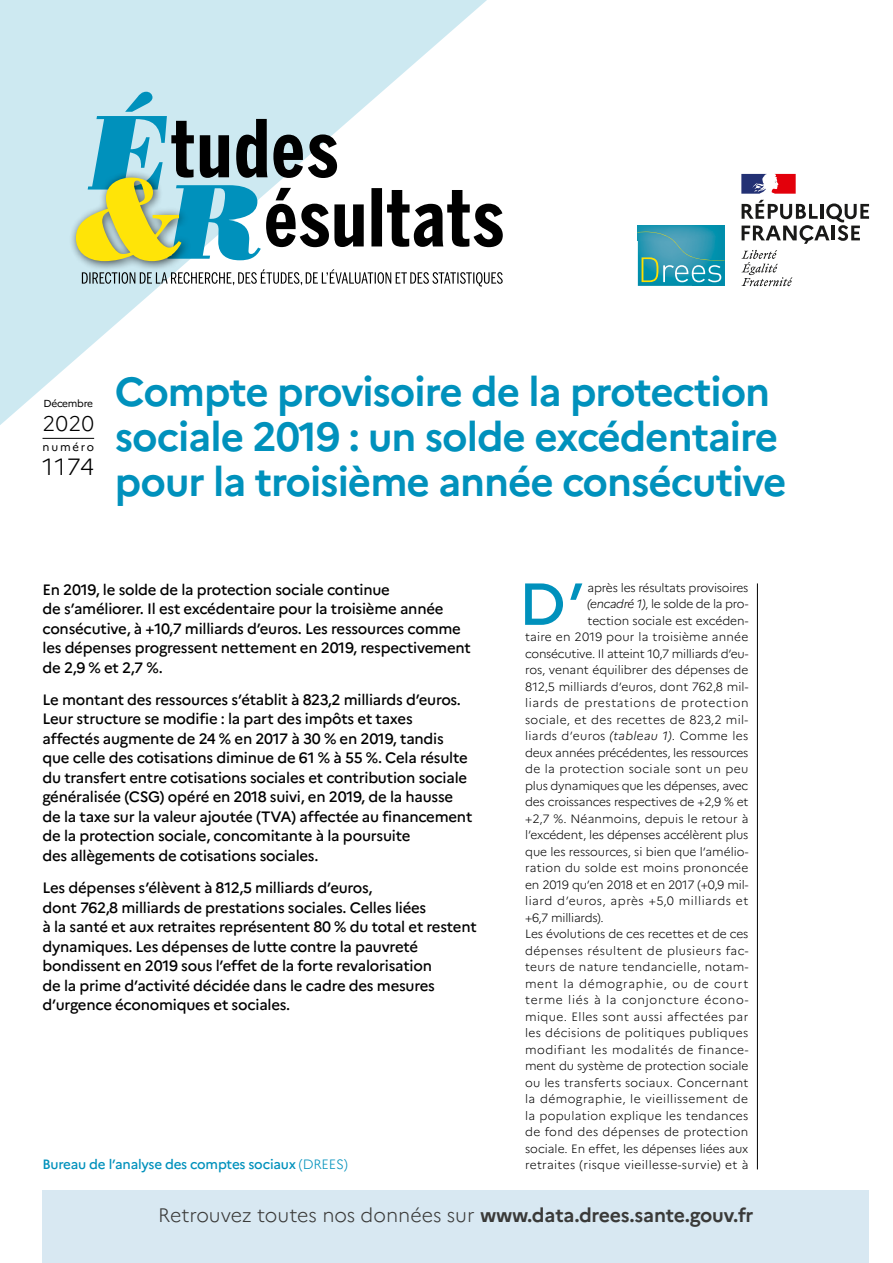
<style>
.page{position:relative;width:893px;height:1263px;background:#fff}
.page>*{position:absolute;margin:0;border:0;box-sizing:border-box;transform-origin:0 0}
.t1{font:500 59.1px "Marianne";color:#0091bc}
.t2{font:700 40.5px/45px "Marianne";letter-spacing:-.025em;color:#0091bc}
.t3{font:300 23.4px "Marianne";color:#000}
.t4{font:300 21.15px "Marianne";color:#000}
.t5{font:300 19.5px "Marianne";color:#3a3a39}
.t6{font:500 15px/19.5px "Marianne";letter-spacing:-.015em;color:#000}
.t7{font:500 13.5px "Marianne";letter-spacing:-.015em;color:#0091bc}
.t8{font:300 12px "Marianne";letter-spacing:.015em;color:#000}
.t9{font:300 12px "Marianne";letter-spacing:-.015em;color:#000}
.t10{font:300 12px "Marianne";letter-spacing:-.02em;color:#000}
.t11{font:300 12px "Marianne";letter-spacing:-.005em;color:#000}
.t12{font:300 12px "Marianne";letter-spacing:.035em;color:#000}
.t13{font:300 12px "Marianne";letter-spacing:.055em;color:#000}
.t14{font:300 12px "Marianne";letter-spacing:.045em;color:#000}
.t15{font:300 12px "Marianne";letter-spacing:.05em;color:#000}
.t16{font:300 12px "Marianne";letter-spacing:.04em;color:#000}
.t17{font:11.4px "Marianne";letter-spacing:.16em;color:#000}
.t18{font:10.2px "Marianne";letter-spacing:-.03em;color:#000}
.s1{font-style:italic}
.s2{font-weight:300}
.s3{font-weight:700}
</style>
<div class="page">
<svg style="left:0;top:0;width:487px;height:425px;fill:#cde9f1"></svg>
<svg style="left:82px;top:269px;width:421px;height:17px"></svg>
<div style="left:68px;top:170px;width:123px;height:102px;background:#000;opacity:.7"></div>
<svg style="left:76px;top:92px;width:427px;height:169px"></svg>
<svg style="left:741px;top:250px;width:51px;height:36px"></svg>
<svg style="left:742px;top:200px;width:127px;height:44px"></svg>
<svg style="left:741px;top:174px;width:55px;height:20px"></svg>
<img style="left:638px;top:226px;width:87px;height:60px">
<svg style="left:638px;top:232px;width:87px;height:50px;background:#3da0b1"></svg>
<hr style="left:757px;top:583px;width:1px;height:586px;background:#000">
<hr style="left:43px;top:438px;width:51px;height:1px;background:#000">
<div style="left:43px;top:1191px;width:826px;height:72px;background:#d8e8f2"></div>
<p class="t18" style="left:44px;top:397px;width:51px">Décembre</p>
<h3 class="t4" style="left:43px;top:410px;width:53px">2020</h3>
<p class="t17" style="left:43px;top:440px;width:53px">numéro</p>
<h3 class="t3" style="left:43px;top:452px;width:53px">1174</h3>
<h2 class="t2" style="left:115px;top:369px;width:673px">Compte provisoire de la protection sociale 2019 : un solde excédentaire pour la troisième année consécutive</h2>
<p class="t6" style="left:43px;top:580px;width:430px">En 2019, le solde de la protection sociale continue<br>de s’améliorer. Il est excédentaire pour la troisième année consécutive, à +10,7 milliards d’euros. Les ressources comme les dépenses progressent nettement en 2019, respectivement de 2,9 % et 2,7 %.</p>
<p class="t6" style="left:43px;top:690px;width:431px">Le montant des ressources s’établit à 823,2 milliards d’euros.<br>Leur structure se modifie : la part des impôts et taxes affectés augmente de 24 % en 2017 à 30 % en 2019, tandis que celle des cotisations diminue de 61 % à 55 %. Cela résulte du transfert entre cotisations sociales et contribution sociale généralisée (CSG) opéré en 2018 suivi, en 2019, de la hausse de la taxe sur la valeur ajoutée (TVA) affectée au financement de la protection sociale, concomitante à la poursuite<br>des allègements de cotisations sociales.</p>
<p class="t6" style="left:43px;top:878px;width:436px">Les dépenses s’élèvent à 812,5 milliards d’euros,<br>dont 762,8 milliards de prestations sociales. Celles liées<br>à la santé et aux retraites représentent 80 % du total et restent dynamiques. Les dépenses de lutte contre la pauvreté bondissent en 2019 sous l’effet de la forte revalorisation<br>de la prime d’activité décidée dans le cadre des mesures d’urgence économiques et sociales.</p>
<h1 class="t1" style="left:519px;top:568px;width:67px">D’</h1>
<p class="t9" style="left:587px;top:580px;width:162px">après les résultats provisoires</p>
<p class="t10" style="left:587px;top:597px;width:162px"><span class="s1">(encadré 1)</span>, le solde de la pro-</p>
<p class="t8" style="left:587px;top:613px;width:162px">tection sociale est excéden-</p>
<p class="t8" style="left:525px;top:630px;width:225px">taire en 2019 pour la troisième année</p>
<p class="t10" style="left:525px;top:646px;width:225px">consécutive. Il atteint 10,7 milliards d’eu-</p>
<p class="t8" style="left:525px;top:663px;width:225px">ros, venant équilibrer des dépenses de</p>
<p class="t8" style="left:525px;top:679px;width:225px">812,5 milliards d’euros, dont 762,8 mil-</p>
<p class="t15" style="left:525px;top:696px;width:225px">liards de prestations de protection</p>
<p class="t8" style="left:525px;top:712px;width:225px">sociale, et des recettes de 823,2 mil-</p>
<p class="t8" style="left:525px;top:729px;width:225px">liards d’euros <span class="s1">(tableau 1)</span>. Comme les</p>
<p class="t10" style="left:525px;top:745px;width:225px">deux années précédentes, les ressources</p>
<p class="t8" style="left:525px;top:762px;width:225px">de la protection sociale sont un peu</p>
<p class="t10" style="left:525px;top:778px;width:225px">plus dynamiques que les dépenses, avec</p>
<p class="t9" style="left:525px;top:795px;width:225px">des croissances respectives de +2,9 % et</p>
<p class="t8" style="left:525px;top:811px;width:225px">+2,7 %. Néanmoins, depuis le retour à</p>
<p class="t9" style="left:525px;top:828px;width:225px">l’excédent, les dépenses accélèrent plus</p>
<p class="t11" style="left:525px;top:844px;width:225px">que les ressources, si bien que l’amélio-</p>
<p class="t8" style="left:525px;top:861px;width:225px">ration du solde est moins prononcée</p>
<p class="t9" style="left:525px;top:877px;width:225px">en 2019 qu’en 2018 et en 2017 (+0,9 mil-</p>
<p class="t14" style="left:525px;top:894px;width:225px">liard d’euros, après +5,0 milliards et</p>
<p class="t9" style="left:525px;top:910px;width:80px">+6,7 milliards).</p>
<p class="t11" style="left:525px;top:927px;width:225px">Les évolutions de ces recettes et de ces</p>
<p class="t12" style="left:525px;top:943px;width:225px">dépenses résultent de plusieurs fac-</p>
<p class="t8" style="left:525px;top:960px;width:225px">teurs de nature tendancielle, notam-</p>
<p class="t13" style="left:525px;top:976px;width:225px">ment la démographie, ou de court</p>
<p class="t13" style="left:525px;top:993px;width:225px">terme liés à la conjoncture écono-</p>
<p class="t12" style="left:525px;top:1009px;width:225px">mique. Elles sont aussi affectées par</p>
<p class="t8" style="left:525px;top:1026px;width:225px">les décisions de politiques publiques</p>
<p class="t16" style="left:525px;top:1042px;width:225px">modifiant les modalités de finance-</p>
<p class="t11" style="left:525px;top:1059px;width:225px">ment du système de protection sociale</p>
<p class="t8" style="left:525px;top:1075px;width:225px">ou les transferts sociaux. Concernant</p>
<p class="t12" style="left:525px;top:1092px;width:225px">la démographie, le vieillissement de</p>
<p class="t8" style="left:525px;top:1108px;width:225px">la population explique les tendances</p>
<p class="t8" style="left:525px;top:1125px;width:225px">de fond des dépenses de protection</p>
<p class="t8" style="left:525px;top:1141px;width:225px">sociale. En effet, les dépenses liées aux</p>
<p class="t7" style="left:43px;top:1156px;width:307px">Bureau de l’analyse des comptes sociaux <span class="s2">(DREES)</span></p>
<p class="t8" style="left:525px;top:1158px;width:225px">retraites (risque vieillesse-survie) et à</p>
<h3 class="t5" style="left:158px;top:1203px;width:597px">Retrouvez toutes nos données sur <span class="s3">www.data.drees.sante.gouv.fr</span></h3>
</div>
